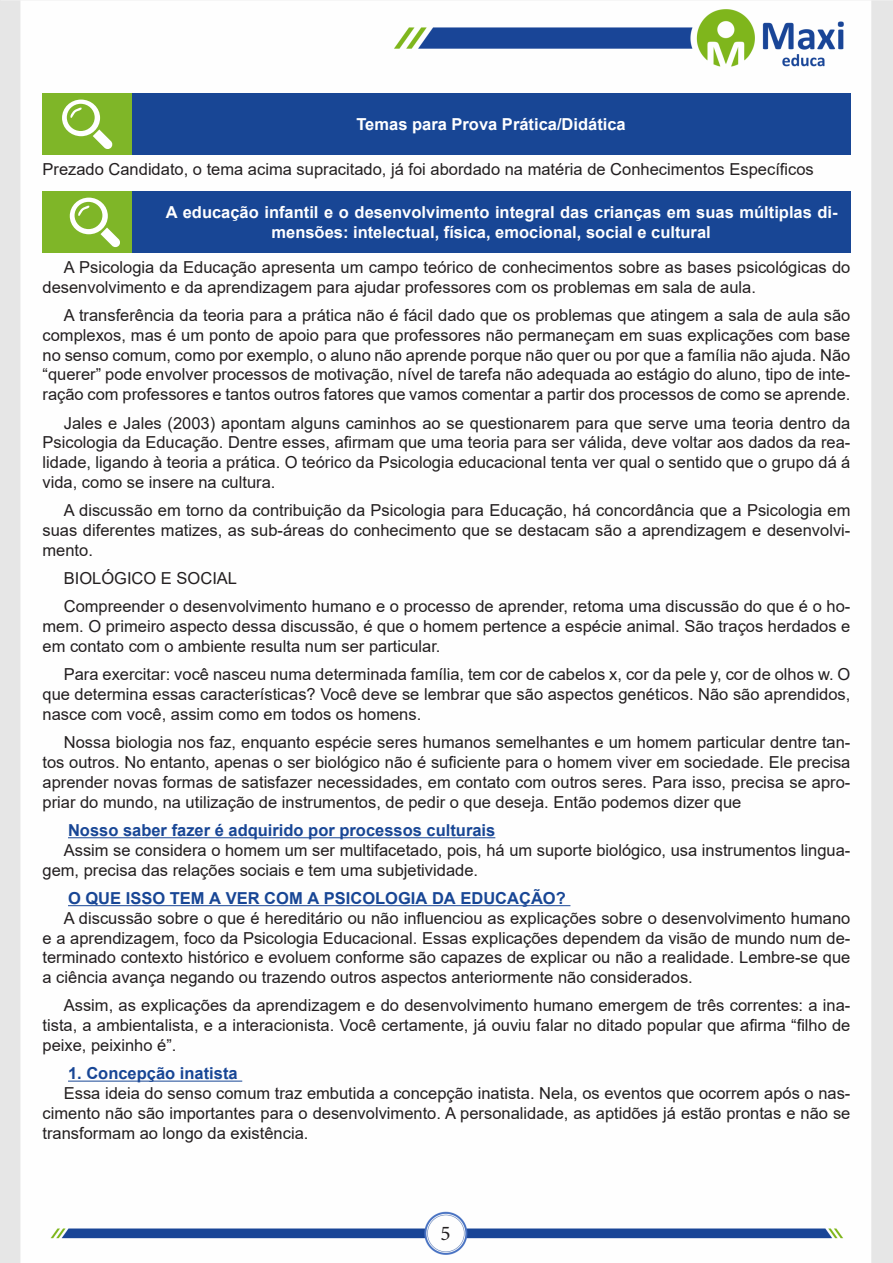
<style>
.page{position:relative;width:893px;height:1263px;background:#fff}
.page>*{position:absolute;margin:0;border:0;box-sizing:border-box;transform-origin:0 0}
.t1{font:21px "Minion Pro";color:#231f20}
.Texto{font:16.5px/19.8px "Arial";color:#231f20;text-align:justify}
.Titulo{font:700 16.5px/19.8px "Arial";color:#fff}
.t2{font:700 16.5px "Arial";color:#184695}
.Titulo_de_Caixa{font:700 16.5px "Arial";color:#fff}
</style>
<div class="page">
<img style="left:0;top:0;width:893px;height:1263px">
<hr style="left:68px;top:837px;width:427px;height:1px;background:#184695">
<hr style="left:68px;top:905px;width:502px;height:1px;background:#184695">
<hr style="left:68px;top:1081px;width:174px;height:1px;background:#184695">
<div style="left:43px;top:94px;width:89px;height:61px;background:#7fb628"></div>
<div style="left:132px;top:94px;width:718px;height:61px;background:#184695"></div>
<svg style="left:62px;top:100px;width:51px;height:49px"></svg>
<div style="left:43px;top:192px;width:89px;height:61px;background:#7fb628"></div>
<div style="left:132px;top:192px;width:718px;height:61px;background:#184695"></div>
<svg style="left:70px;top:198px;width:50px;height:50px"></svg>
<p class="Titulo_de_Caixa" style="left:356px;top:113px;width:271px">Temas para Prova Prática/Didática</p>
<p class="Texto" style="left:43px;top:159px;width:773px">Prezado Candidato, o tema acima supracitado, já foi abordado na matéria de Conhecimentos Específicos</p>
<p class="Titulo" style="left:271px;top:203px;width:568px;text-indent:-106px">A educação infantil e o desenvolvimento integral das crianças em suas múltiplas di&shy;mensões: intelectual, física, emocional, social e cultural</p>
<p class="Texto" style="left:43px;top:257px;width:809px;text-indent:21px">A Psicologia da Educação apresenta um campo teórico de conhecimentos sobre as bases psicológicas do desenvolvimento e da aprendizagem para ajudar professores com os problemas em sala de aula.</p>
<p class="Texto" style="left:43px;top:305px;width:809px;text-indent:21px">A transferência da teoria para a prática não é fácil dado que os problemas que atingem a sala de aula são complexos, mas é um ponto de apoio para que professores não permaneçam em suas explicações com base no senso comum, como por exemplo, o aluno não aprende porque não quer ou por que a família não ajuda. Não “querer” pode envolver processos de motivação, nível de tarefa não adequada ao estágio do aluno, tipo de inte&shy;ração com professores e tantos outros fatores que vamos comentar a partir dos processos de como se aprende.</p>
<p class="Texto" style="left:43px;top:413px;width:809px;text-indent:21px">Jales e Jales (2003) apontam alguns caminhos ao se questionarem para que serve uma teoria dentro da Psicologia da Educação. Dentre esses, afirmam que uma teoria para ser válida, deve voltar aos dados da rea&shy;lidade, ligando à teoria a prática. O teórico da Psicologia educacional tenta ver qual o sentido que o grupo dá á vida, como se insere na cultura.</p>
<p class="Texto" style="left:43px;top:500px;width:809px;text-indent:21px">A discussão em torno da contribuição da Psicologia para Educação, há concordância que a Psicologia em suas diferentes matizes, as sub-áreas do conhecimento que se destacam são a aprendizagem e desenvolvi&shy;mento.</p>
<p class="Texto" style="left:64px;top:568px;width:175px">BIOLÓGICO E SOCIAL</p>
<p class="Texto" style="left:43px;top:597px;width:809px;text-indent:21px">Compreender o desenvolvimento humano e o processo de aprender, retoma uma discussão do que é o ho&shy;mem. O primeiro aspecto dessa discussão, é que o homem pertence a espécie animal. São traços herdados e em contato com o ambiente resulta num ser particular.</p>
<p class="Texto" style="left:43px;top:665px;width:809px;text-indent:21px">Para exercitar: você nasceu numa determinada família, tem cor de cabelos x, cor da pele y, cor de olhos w. O que determina essas características? Você deve se lembrar que são aspectos genéticos. Não são aprendidos, nasce com você, assim como em todos os homens.</p>
<p class="Texto" style="left:43px;top:732px;width:809px;text-indent:21px">Nossa biologia nos faz, enquanto espécie seres humanos semelhantes e um homem particular dentre tan&shy;tos outros. No entanto, apenas o ser biológico não é suficiente para o homem viver em sociedade. Ele precisa aprender novas formas de satisfazer necessidades, em contato com outros seres. Para isso, precisa se apro&shy;priar do mundo, na utilização de instrumentos, de pedir o que deseja. Então podemos dizer que</p>
<p class="t2" style="left:68px;top:818px;width:429px">Nosso saber fazer é adquirido por processos culturais</p>
<p class="Texto" style="left:43px;top:840px;width:809px;text-indent:21px">Assim se considera o homem um ser multifacetado, pois, há um suporte biológico, usa instrumentos lingua&shy;gem, precisa das relações sociais e tem uma subjetividade.</p>
<p class="t2" style="left:68px;top:886px;width:499px">O QUE ISSO TEM A VER COM A PSICOLOGIA DA EDUCAÇÃO?</p>
<p class="Texto" style="left:43px;top:908px;width:809px;text-indent:21px">A discussão sobre o que é hereditário ou não influenciou as explicações sobre o desenvolvimento humano e a aprendizagem, foco da Psicologia Educacional. Essas explicações dependem da visão de mundo num de&shy;terminado contexto histórico e evoluem conforme são capazes de explicar ou não a realidade. Lembre-se que a ciência avança negando ou trazendo outros aspectos anteriormente não considerados.</p>
<p class="Texto" style="left:43px;top:996px;width:809px;text-indent:21px">Assim, as explicações da aprendizagem e do desenvolvimento humano emergem de três correntes: a ina&shy;tista, a ambientalista, e a interacionista. Você certamente, já ouviu falar no ditado popular que afirma “filho de peixe, peixinho é”.</p>
<p class="t2" style="left:68px;top:1062px;width:171px">1. Concepção inatista</p>
<p class="Texto" style="left:43px;top:1083px;width:809px;text-indent:21px">Essa ideia do senso comum traz embutida a concepção inatista. Nela, os eventos que ocorrem após o nas&shy;cimento não são importantes para o desenvolvimento. A personalidade, as aptidões já estão prontas e não se transformam ao longo da existência.</p>
<p class="t1" style="left:440px;top:1219px;width:12px">5</p>
</div>
